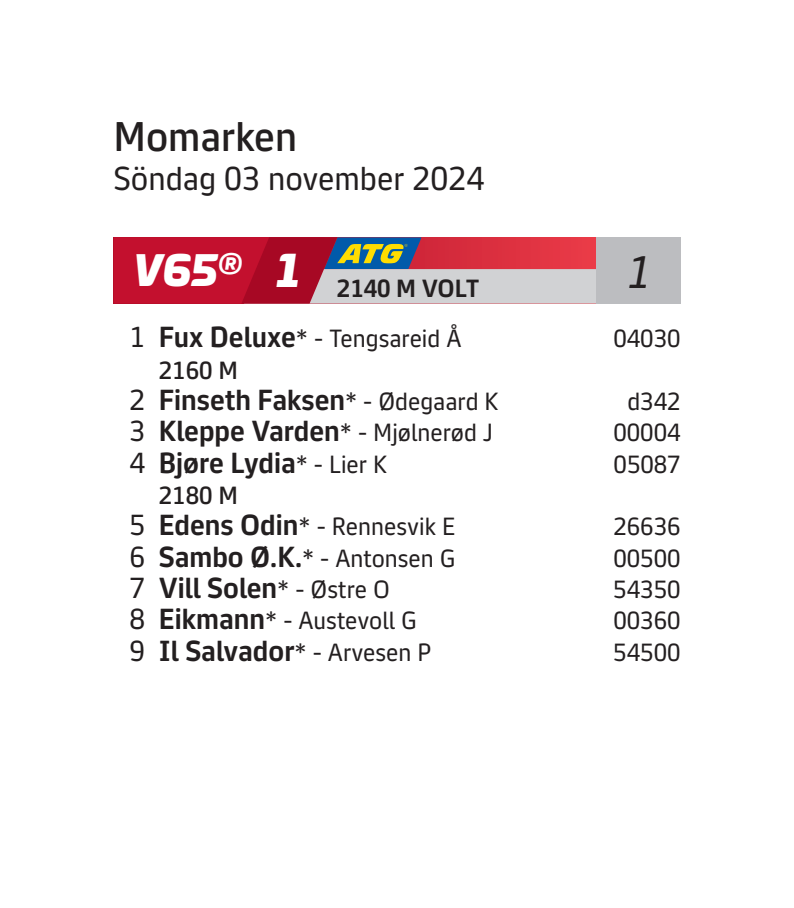
<style>
.page{position:relative;width:794px;height:908px;background:#fff}
.page>*{position:absolute;margin:0;border:0;box-sizing:border-box;transform-origin:0 0}
.t1{font:46px "ATG Rubrik";color:#fff}
.t2{font:44px "ATG Rubrik";color:#fff}
.t3{font:italic 44px "ATG Text";color:#231f20}
.t4{font:500 40px "ATG Text";color:#231f20}
.t5{font:32px "ATG Text";color:#231f20}
.HorseAndRider{font:700 28px "ATG Text";color:#231f20}
.S_REKORD{font:28px "ATG Text";color:#231f20}
.HorseAndRider-2{font:24px "ATG Text";color:#231f20}
.S_REKORD-2{font:24px "ATG Text";color:#231f20}
.Distance{font:500 24px "ATG Text";color:#231f20}
.t6{font:700 24px "ATG Text";color:#231f20}
.s1{font-weight:700;font-size:28px}
.s2{font-weight:400;font-size:24px}
</style>
<div class="page">
<div style="left:595px;top:237px;width:85px;height:66px;background:#bcbdc0"></div>
<svg style="left:113px;top:237px;width:483px;height:66px;background:#bd5766"></svg>
<p class="t4" style="left:113px;top:113px;width:185px">Momarken</p>
<p class="t5" style="left:113px;top:159px;width:372px">Söndag 03 november 2024</p>
<p class="t2" style="left:134px;top:244px;width:108px">V65®</p>
<p class="t1" style="left:277px;top:243px;width:25px">1</p>
<p class="t6" style="left:337px;top:274px;width:144px">2140 M VOLT</p>
<p class="t3" style="left:626px;top:246px;width:26px">1</p>
<p class="S_REKORD" style="left:129px;top:320px;width:17px">1</p>
<p class="HorseAndRider-2" style="left:159px;top:324px;width:304px"><span class="s1">Fux Deluxe</span>* - Tengsareid Å</p>
<p class="S_REKORD-2" style="left:613px;top:324px;width:69px">04030</p>
<p class="Distance" style="left:159px;top:355px;width:81px">2160 M</p>
<p class="S_REKORD" style="left:129px;top:383px;width:17px">2</p>
<p class="HorseAndRider" style="left:159px;top:383px;width:341px">Finseth Faksen<span class="s2">* - Ødegaard K</span></p>
<p class="S_REKORD-2" style="left:627px;top:387px;width:55px">d342</p>
<p class="S_REKORD" style="left:129px;top:414px;width:17px">3</p>
<p class="HorseAndRider" style="left:159px;top:414px;width:336px">Kleppe Varden<span class="s2">* - Mjølnerød J</span></p>
<p class="S_REKORD-2" style="left:613px;top:418px;width:69px">00004</p>
<p class="S_REKORD" style="left:129px;top:446px;width:17px">4</p>
<p class="HorseAndRider" style="left:159px;top:445px;width:230px">Bjøre Lydia<span class="s2">* - Lier K</span></p>
<p class="S_REKORD-2" style="left:613px;top:449px;width:68px">05087</p>
<p class="Distance" style="left:159px;top:481px;width:81px">2180 M</p>
<p class="S_REKORD" style="left:129px;top:508px;width:17px">5</p>
<p class="HorseAndRider-2" style="left:159px;top:512px;width:298px"><span class="s1">Edens Odin</span>* - Rennesvik E</p>
<p class="S_REKORD-2" style="left:613px;top:512px;width:69px">26636</p>
<p class="S_REKORD" style="left:129px;top:540px;width:17px">6</p>
<p class="HorseAndRider-2" style="left:159px;top:543px;width:298px"><span class="s1">Sambo Ø.K.</span>* - Antonsen G</p>
<p class="S_REKORD-2" style="left:613px;top:543px;width:69px">00500</p>
<p class="S_REKORD" style="left:129px;top:571px;width:17px">7</p>
<p class="HorseAndRider" style="left:159px;top:570px;width:233px">Vill Solen<span class="s2">* - Østre O</span></p>
<p class="S_REKORD-2" style="left:613px;top:575px;width:69px">54350</p>
<p class="S_REKORD" style="left:129px;top:602px;width:17px">8</p>
<p class="HorseAndRider-2" style="left:159px;top:606px;width:259px"><span class="s1">Eikmann</span>* - Austevoll G</p>
<p class="S_REKORD-2" style="left:613px;top:606px;width:69px">00360</p>
<p class="S_REKORD" style="left:129px;top:633px;width:17px">9</p>
<p class="HorseAndRider" style="left:159px;top:633px;width:274px">Il Salvador<span class="s2">* - Arvesen P</span></p>
<p class="S_REKORD-2" style="left:613px;top:637px;width:69px">54500</p>
</div>
